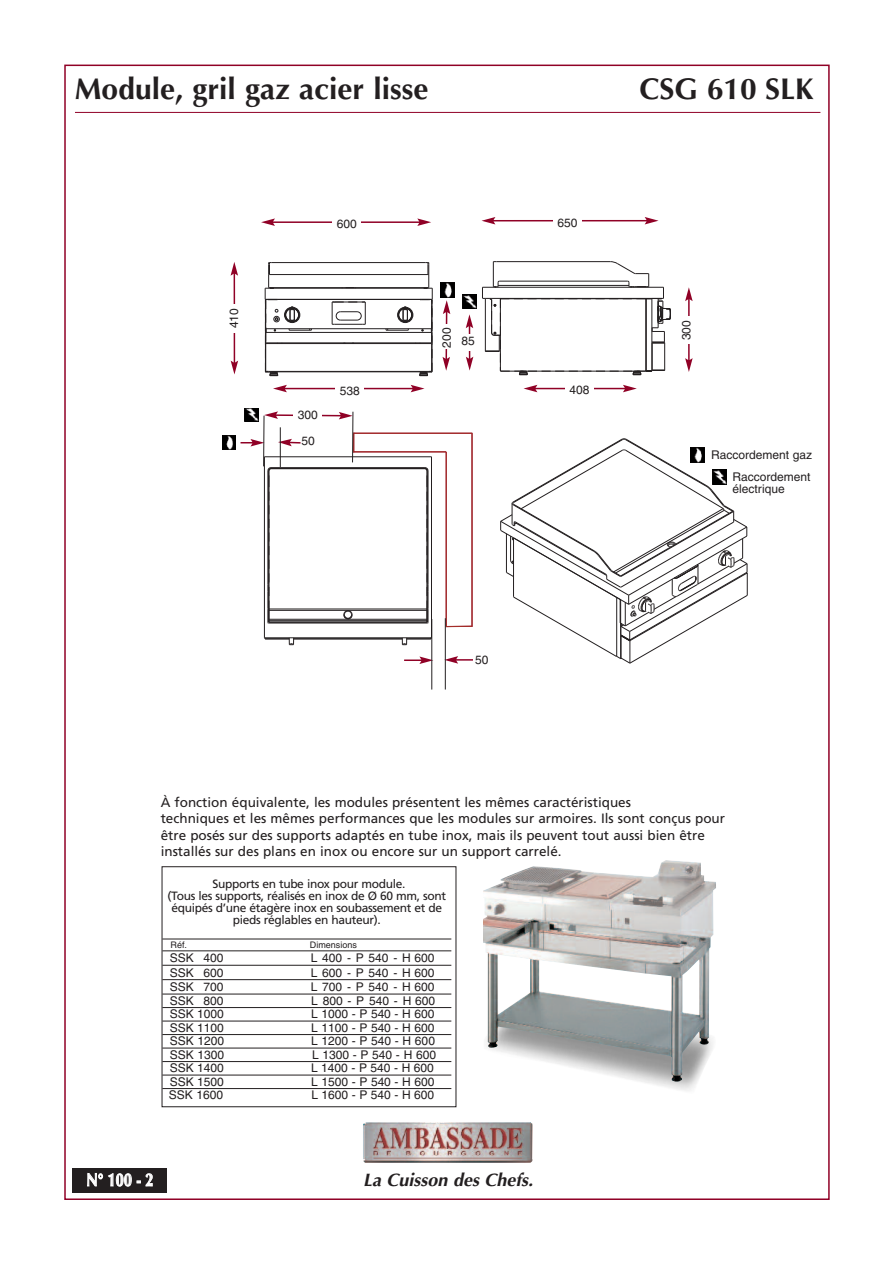
<style>
.page{position:relative;width:893px;height:1263px;background:#fff}
.page>*{position:absolute;margin:0;border:0;box-sizing:border-box;transform-origin:0 0}
.t1{font:700 30px "Optima";color:#231f20}
.t2{font:italic 700 18px "Optima";color:#231f20}
.t3{font:700 18px "Optima";color:#fff;scale:.8 1}
.t4{font:13.5px/16.2px "Frutiger";color:#231f20}
.t5{font:12px/12px "Helvetica";color:#231f20}
.t6{font:12px/12px "Frutiger";letter-spacing:-.03em;color:#231f20;text-align:center}
.t7{font:9px "Helvetica";color:#231f20}
</style>
<div class="page">
<hr style="left:75px;top:112px;width:745px;height:1px;background:#900126">
<div style="left:72px;top:1168px;width:95px;height:24px;background:#231f20"></div>
<hr style="left:354px;top:433px;width:118px;height:1px;background:#a42e29">
<hr style="left:353px;top:451px;width:93px;height:1px;background:#a42e29">
<svg style="left:404px;top:656px;width:28px;height:8px"></svg>
<img style="left:222px;top:435px;width:9px;height:15px">
<hr style="left:432px;top:619px;width:1px;height:70px;background:#231f20">
<hr style="left:688px;top:299px;width:2px;height:62px;background:#900126">
<svg style="left:685px;top:287px;width:8px;height:14px"></svg>
<svg style="left:685px;top:358px;width:8px;height:14px"></svg>
<div style="left:680px;top:316px;width:16px;height:28px;background:#fff"></div>
<hr style="left:272px;top:221px;width:148px;height:2px;background:#900126">
<svg style="left:261px;top:218px;width:14px;height:8px"></svg>
<svg style="left:417px;top:218px;width:14px;height:8px"></svg>
<hr style="left:493px;top:220px;width:154px;height:1px;background:#900126">
<svg style="left:481px;top:217px;width:14px;height:7px"></svg>
<svg style="left:645px;top:217px;width:13px;height:7px"></svg>
<div style="left:333px;top:218px;width:28px;height:16px;background:#fff"></div>
<div style="left:553px;top:217px;width:29px;height:16px;background:#fff"></div>
<svg style="left:440px;top:282px;width:15px;height:16px"></svg>
<img style="left:440px;top:283px;width:14px;height:14px">
<div style="left:399px;top:308px;width:13px;height:14px;border:1px solid #231f20;border-radius:50%"></div>
<div style="left:398px;top:308px;width:14px;height:14px;border:1px solid #231f20;border-radius:50%"></div>
<div style="left:397px;top:307px;width:16px;height:16px;border:1px solid #231f20;border-radius:7px"></div>
<hr style="left:277px;top:372px;width:143px;height:1px;background:#231f20">
<hr style="left:266px;top:332px;width:165px;height:1px;background:#231f20">
<hr style="left:268px;top:371px;width:161px;height:1px;background:#231f20">
<hr style="left:266px;top:343px;width:165px;height:1px;background:#231f20">
<svg style="left:386px;top:329px;width:23px;height:2px"></svg>
<hr style="left:266px;top:328px;width:166px;height:1px;background:#231f20">
<hr style="left:274px;top:288px;width:150px;height:1px;background:#231f20">
<hr style="left:265px;top:299px;width:167px;height:1px;background:#231f20">
<hr style="left:272px;top:262px;width:154px;height:1px;background:#231f20">
<hr style="left:269px;top:274px;width:159px;height:1px;background:#231f20">
<svg style="left:415px;top:262px;width:18px;height:114px"></svg>
<hr style="left:355px;top:287px;width:73px;height:1px;background:#231f20">
<svg style="left:402px;top:307px;width:6px;height:14px"></svg>
<svg style="left:482px;top:261px;width:189px;height:114px"></svg>
<hr style="left:264px;top:637px;width:167px;height:1px;background:#231f20">
<hr style="left:431px;top:457px;width:1px;height:181px;background:#231f20">
<hr style="left:264px;top:456px;width:167px;height:1px;background:#231f20">
<hr style="left:271px;top:467px;width:154px;height:1px;background:#231f20">
<hr style="left:268px;top:623px;width:159px;height:1px;background:#231f20">
<hr style="left:269px;top:609px;width:158px;height:1px;background:#231f20">
<hr style="left:271px;top:468px;width:154px;height:1px;background:#231f20">
<hr style="left:269px;top:619px;width:158px;height:1px;background:#231f20">
<hr style="left:269px;top:610px;width:158px;height:1px;background:#231f20">
<hr style="left:269px;top:620px;width:158px;height:1px;background:#231f20">
<hr style="left:269px;top:622px;width:158px;height:1px;background:#231f20">
<svg style="left:424px;top:467px;width:5px;height:156px"></svg>
<hr style="left:294px;top:638px;width:108px;height:1px;background:#231f20">
<hr style="left:294px;top:639px;width:108px;height:1px;background:#231f20">
<svg style="left:500px;top:438px;width:248px;height:226px"></svg>
<svg style="left:402px;top:638px;width:30px;height:7px"></svg>
<hr style="left:284px;top:388px;width:129px;height:1px;background:#900126">
<svg style="left:231px;top:262px;width:135px;height:938px"></svg>
<svg style="left:411px;top:385px;width:13px;height:7px"></svg>
<hr style="left:535px;top:388px;width:90px;height:1px;background:#900126">
<svg style="left:524px;top:385px;width:13px;height:7px"></svg>
<svg style="left:623px;top:385px;width:14px;height:7px"></svg>
<div style="left:336px;top:385px;width:28px;height:16px;background:#fff"></div>
<div style="left:565px;top:384px;width:29px;height:16px;background:#fff"></div>
<svg style="left:442px;top:300px;width:31px;height:900px"></svg>
<div style="left:441px;top:324px;width:14px;height:25px;background:#fff"></div>
<div style="left:731px;top:471px;width:94px;height:27px;background:#fff"></div>
<svg style="left:712px;top:470px;width:15px;height:15px"></svg>
<img style="left:712px;top:470px;width:14px;height:14px">
<img style="left:244px;top:408px;width:15px;height:14px">
<svg style="left:462px;top:308px;width:15px;height:1px"></svg>
<img style="left:462px;top:294px;width:15px;height:14px">
<img style="left:640px;top:1081px;width:57px;height:10px">
<div style="left:162px;top:866px;width:294px;height:241px;border:1px solid #231f20"></div>
<hr style="left:162px;top:939px;width:289px;height:1px;background:#231f20">
<hr style="left:162px;top:950px;width:289px;height:1px;background:#231f20">
<hr style="left:162px;top:965px;width:289px;height:1px;background:#231f20">
<hr style="left:162px;top:979px;width:289px;height:1px;background:#231f20">
<hr style="left:162px;top:994px;width:289px;height:1px;background:#231f20">
<hr style="left:162px;top:1007px;width:289px;height:1px;background:#231f20">
<hr style="left:162px;top:1021px;width:289px;height:1px;background:#231f20">
<hr style="left:162px;top:1034px;width:289px;height:1px;background:#231f20">
<hr style="left:162px;top:1048px;width:289px;height:1px;background:#231f20">
<hr style="left:162px;top:1061px;width:289px;height:1px;background:#231f20">
<hr style="left:162px;top:1075px;width:289px;height:1px;background:#231f20">
<hr style="left:162px;top:1088px;width:289px;height:1px;background:#231f20">
<img style="left:484px;top:860px;width:232px;height:221px">
<img style="left:363px;top:1122px;width:169px;height:41px">
<h1 class="t1" style="left:75px;top:77px;width:355px">Module, gril gaz acier lisse</h1>
<h1 class="t1" style="left:639px;top:77px;width:176px">CSG 610 SLK</h1>
<p class="t5" style="left:229px;top:328px;width:22px;rotate:-90deg">410</p>
<p class="t5" style="left:337px;top:219px;width:22px">600</p>
<p class="t5" style="left:558px;top:218px;width:22px">650</p>
<p class="t5" style="left:298px;top:410px;width:22px">300</p>
<p class="t5" style="left:302px;top:436px;width:15px">50</p>
<p class="t5" style="left:442px;top:348px;width:22px;rotate:-90deg">200</p>
<p class="t5" style="left:461px;top:336px;width:15px">85</p>
<p class="t5" style="left:340px;top:386px;width:22px">538</p>
<p class="t5" style="left:569px;top:385px;width:22px">408</p>
<p class="t5" style="left:475px;top:655px;width:15px">50</p>
<p class="t5" style="left:681px;top:340px;width:22px;rotate:-90deg">300</p>
<p class="t5" style="left:711px;top:450px;width:103px">Raccordement gaz</p>
<p class="t5" style="left:733px;top:472px;width:80px">Raccordement électrique</p>
<p class="t4" style="left:161px;top:795px;width:566px">À fonction équivalente, les modules présentent les mêmes caractéristiques<br>techniques et les mêmes performances que les modules sur armoires. Ils sont conçus pour être posés sur des supports adaptés en tube inox, mais ils peuvent tout aussi bien être installés sur des plans en inox ou encore sur un support carrelé.</p>
<p class="t6" style="left:168px;top:879px;width:280px">Supports en tube inox pour module.<br>(Tous les supports, réalisés en inox de Ø 60 mm, sont équipés d’une étagère inox en soubassement et de pieds réglables en hauteur).</p>
<p class="t7" style="left:171px;top:941px;width:18px">Réf.</p>
<p class="t7" style="left:310px;top:941px;width:49px">Dimensions</p>
<p class="t5" style="left:170px;top:953px;width:55px">SSK 400</p>
<p class="t5" style="left:311px;top:953px;width:125px">L400-P540-H600</p>
<p class="t5" style="left:170px;top:968px;width:55px">SSK 600</p>
<p class="t5" style="left:311px;top:968px;width:125px">L600-P540-H600</p>
<p class="t5" style="left:170px;top:982px;width:55px">SSK 700</p>
<p class="t5" style="left:311px;top:982px;width:125px">L700-P540-H600</p>
<p class="t5" style="left:170px;top:996px;width:55px">SSK 800</p>
<p class="t5" style="left:311px;top:996px;width:125px">L800-P540-H600</p>
<p class="t5" style="left:170px;top:1009px;width:56px">SSK 1000</p>
<p class="t5" style="left:311px;top:1009px;width:125px">L 1000 - P 540 - H 600</p>
<p class="t5" style="left:170px;top:1023px;width:56px">SSK 1100</p>
<p class="t5" style="left:311px;top:1023px;width:125px">L 1100 - P 540 - H 600</p>
<p class="t5" style="left:170px;top:1036px;width:56px">SSK 1200</p>
<p class="t5" style="left:311px;top:1036px;width:125px">L 1200 - P 540 - H 600</p>
<p class="t5" style="left:170px;top:1050px;width:56px">SSK 1300</p>
<p class="t5" style="left:312px;top:1050px;width:125px">L 1300 - P 540 - H 600</p>
<p class="t5" style="left:170px;top:1063px;width:56px">SSK 1400</p>
<p class="t5" style="left:311px;top:1063px;width:124px">L 1400 - P 540 - H 600</p>
<p class="t5" style="left:170px;top:1077px;width:56px">SSK 1500</p>
<p class="t5" style="left:311px;top:1077px;width:125px">L 1500 - P 540 - H 600</p>
<p class="t5" style="left:169px;top:1090px;width:56px">SSK 1600</p>
<p class="t5" style="left:311px;top:1090px;width:124px">L 1600 - P 540 - H 600</p>
<h2 class="t3" style="left:86px;top:1172px;width:85px">N° 100 - 2</h2>
<h2 class="t2" style="left:363px;top:1172px;width:172px">La Cuisson des Chefs.</h2>
</div>
